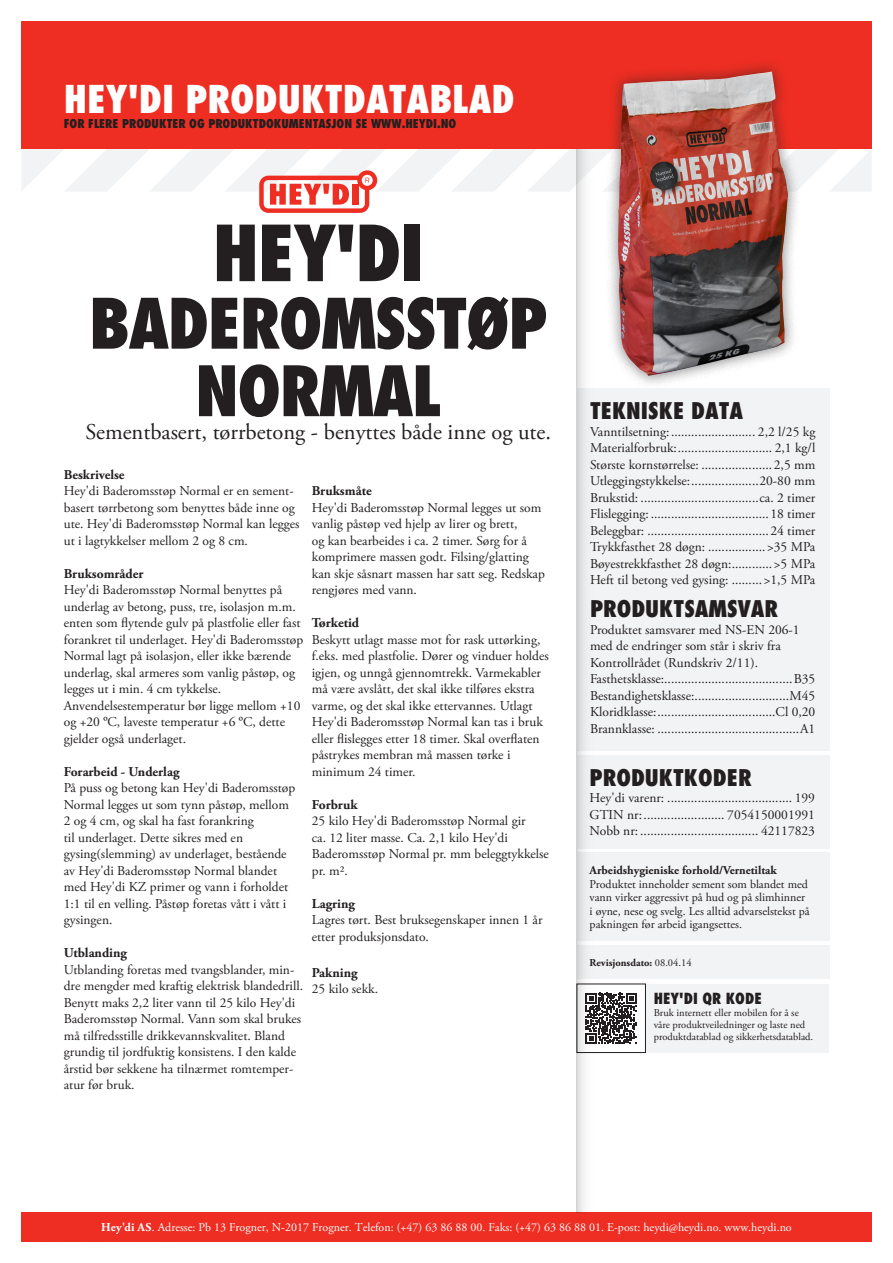
<style>
.page{position:relative;width:893px;height:1263px;background:#fff}
.page>*{position:absolute;margin:0;border:0;box-sizing:border-box;transform-origin:0 0}
.t1{font:800 condensed 75px "Futura";color:#231f20}
.t2{font:800 condensed 67.5px/67.5px "Futura";letter-spacing:-.025em;color:#231f20;text-align:center}
.t3{font:800 condensed 37.5px "Futura";color:#fff}
.t4{font:22.5px "Adobe Garamond Pro";color:#231f20}
.t5{font:800 condensed 22.5px "Futura";color:#231f20}
.t6{font:800 condensed 15px "Futura";color:#231f20}
.t7{font:13.5px/16.5px "Adobe Garamond Pro";color:#231f20}
.t8{font:700 13.5px "Adobe Garamond Pro";color:#231f20}
.t9{font:12px/13.5px "Adobe Garamond Pro";color:#231f20}
.t10{font:12px "Adobe Garamond Pro";color:#fff}
.t11{font:800 condensed 12px "Futura";color:#231f20}
.t12{font:700 12px "Adobe Garamond Pro";color:#231f20}
.t13{font:10.5px/12px "Adobe Garamond Pro";color:#231f20}
.t14{font:700 10.5px "Adobe Garamond Pro";color:#231f20}
.s1{font-family:"Times New Roman"}
.s2{font-weight:400}
.s3{font-weight:700}
</style>
<div class="page">
<div style="left:21px;top:21px;width:851px;height:128px;background:#ee2e22"></div>
<div style="left:21px;top:1212px;width:851px;height:30px;background:#ee2e22"></div>
<svg style="left:598px;top:993px;width:39px;height:51px"></svg>
<div style="left:645px;top:984px;width:184px;height:69px;background:#f2f3f4"></div>
<svg style="left:22px;top:149px;width:849px;height:64px"></svg>
<div style="left:577px;top:388px;width:252px;height:363px;background:#f2f3f4"></div>
<div style="left:577px;top:755px;width:252px;height:93px;background:#f2f3f4"></div>
<div style="left:577px;top:853px;width:252px;height:88px;background:#f2f3f4"></div>
<div style="left:577px;top:945px;width:252px;height:33px;background:#f2f3f4"></div>
<div style="left:603px;top:56px;width:198px;height:332px;background:#231f20;opacity:.5"></div>
<img style="left:618px;top:72px;width:170px;height:304px">
<svg style="left:577px;top:149px;width:21px;height:1063px"></svg>
<h3 class="t3" style="left:64px;top:75px;width:452px">HEY'DI PRODUKTDATABLAD</h3>
<p class="t11" style="left:64px;top:116px;width:394px">FOR FLERE PRODUKTER OG PRODUKTDOKUMENTASJON SE WWW.HEYDI.NO</p>
<h1 class="t1" style="left:212px;top:206px;width:213px">HEY'DI</h1>
<h2 class="t2" style="left:89px;top:289px;width:460px">BADEROMSSTØP<br>NORMAL</h2>
<h3 class="t4" style="left:85px;top:418px;width:467px">Sementbasert, tørrbetong - benyttes både inne og ute.</h3>
<p class="t8" style="left:64px;top:467px;width:62px">Beskrivelse</p>
<p class="t7" style="left:64px;top:483px;width:237px">Hey'di Baderomsstøp Normal er en sement&shy;basert tørrbetong som benyttes både inne og ute. Hey'di Baderomsstøp Normal kan legges ut i lagtykkelser mellom 2 og 8 cm.</p>
<p class="t8" style="left:64px;top:566px;width:81px">Bruksområder</p>
<p class="t7" style="left:64px;top:582px;width:241px">Hey'di Baderomsstøp Normal benyttes på underlag av betong, puss, tre, isolasjon m.m. enten som flytende gulv på plastfolie eller fast forankret til underlaget. Hey'di Baderomsstøp Normal lagt på isolasjon, eller ikke bærende underlag, skal armeres som vanlig påstøp, og legges ut i min. 4 cm tykkelse.<br>Anvendelsestemperatur bør ligge mellom +10 og +20 <span class="s1">º</span>C, laveste temperatur +6 <span class="s1">º</span>C, dette gjelder også underlaget.</p>
<p class="t8" style="left:64px;top:764px;width:117px">Forarbeid - Underlag</p>
<p class="t7" style="left:64px;top:780px;width:233px">På puss og betong kan Hey'di Baderomsstøp Normal legges ut som tynn påstøp, mellom 2 og 4 cm, og skal ha fast forankring<br>til underlaget. Dette sikres med en gysing(slemming) av underlaget, bestående av Hey'di Baderomsstøp Normal blandet med Hey'di KZ primer og vann i forholdet 1:1 til en velling. Påstøp foretas vått i vått i gysingen.</p>
<p class="t8" style="left:64px;top:945px;width:65px">Utblanding</p>
<p class="t7" style="left:64px;top:962px;width:241px">Utblanding foretas med tvangsblander, min&shy;dre mengder med kraftig elektrisk blandedrill.<br>Benytt maks 2,2 liter vann til 25 kilo Hey'di Baderomsstøp Normal. Vann som skal brukes må tilfredsstille drikkevannskvalitet. Bland grundig til jordfuktig konsistens. I den kalde årstid bør sekkene ha tilnærmet romtemper&shy;atur før bruk.</p>
<p class="t8" style="left:312px;top:483px;width:61px">Bruksmåte</p>
<p class="t7" style="left:312px;top:500px;width:235px">Hey'di Baderomsstøp Normal legges ut som vanlig påstøp ved hjelp av lirer og brett,<br>og kan bearbeides i ca. 2 timer. Sørg for å komprimere massen godt. Filsing/glatting kan skje såsnart massen har satt seg. Redskap rengjøres med vann.</p>
<p class="t8" style="left:312px;top:615px;width:49px">Tørketid</p>
<p class="t7" style="left:312px;top:632px;width:239px">Beskytt utlagt masse mot for rask uttørking, f.eks. med plastfolie. Dører og vinduer holdes igjen, og unngå gjennomtrekk. Varmekabler må være avslått, det skal ikke tilføres ekstra varme, og det skal ikke ettervannes. Utlagt Hey'di Baderomsstøp Normal kan tas i bruk eller flislegges etter 18 timer. Skal overflaten påstrykes membran må massen tørke i minimum 24 timer.</p>
<p class="t8" style="left:312px;top:797px;width:47px">Forbruk</p>
<p class="t7" style="left:312px;top:813px;width:239px">25 kilo Hey'di Baderomsstøp Normal gir<br>ca. 12 liter masse. Ca. 2,1 kilo Hey'di<br>Baderomsstøp Normal pr. mm beleggtykkelse pr. m2.</p>
<p class="t8" style="left:312px;top:896px;width:45px">Lagring</p>
<p class="t7" style="left:312px;top:912px;width:232px">Lagres tørt. Best bruksegenskaper innen 1 år etter produksjonsdato.</p>
<p class="t8" style="left:312px;top:965px;width:47px">Pakning</p>
<p class="t7" style="left:312px;top:981px;width:68px">25 kilo sekk.</p>
<h3 class="t5" style="left:590px;top:397px;width:155px">TEKNISKE DATA</h3>
<p class="t7" style="left:590px;top:424px;width:227px;text-align:justify">Vanntilsetning:......................... 2,2 l/25 kg Materialforbruk:............................ 2,1 kg/l Største kornstørrelse: .....................2,5 mm Utleggingstykkelse:....................20-80 mm Brukstid: ...................................ca. 2 timer Flislegging: ...................................18 timer Beleggbar: ....................................24 timer Trykkfasthet 28 døgn: .................&gt;35 MPa Bøyestrekkfasthet 28 døgn:............&gt;5 MPa Heft til betong ved gysing: .........&gt;1,5 MPa</p>
<h3 class="t5" style="left:590px;top:595px;width:190px">PRODUKTSAMSVAR</h3>
<p class="t7" style="left:590px;top:622px;width:227px">Produktet samsvarer med NS-EN 206-1 med de endringer som står i skriv fra Kontrollrådet (Rundskriv 2/11).<br>Fasthetsklasse:......................................B35<br>Bestandighetsklasse:............................M45<br>Kloridklasse:...................................Cl 0,20<br>Brannklasse: ..........................................A1</p>
<h3 class="t5" style="left:590px;top:763px;width:163px">PRODUKTKODER</h3>
<p class="t7" style="left:590px;top:790px;width:227px;text-align:justify">Hey'di varenr: ..................................... 199<br>GTIN nr:........................ 7054150001991<br>Nobb nr: ................................... 42117823</p>
<p class="t12" style="left:590px;top:863px;width:189px">Arbeidshygieniske forhold/Vernetiltak</p>
<p class="t9" style="left:590px;top:877px;width:221px">Produktet inneholder sement som blandet med vann virker aggressivt på hud og på slimhinner i øyne, nese og svelg. Les alltid advarselstekst på pakningen før arbeid igangsettes.</p>
<p class="t14" style="left:590px;top:956px;width:103px">Revisjonsdato: <span class="s2">08.04.14</span></p>
<p class="t6" style="left:654px;top:989px;width:110px">HEY'DI QR KODE</p>
<p class="t13" style="left:654px;top:1007px;width:161px">Bruk internett eller mobilen for å se våre produktveiledninger og laste ned produktdatablad og sikkerhetsdatablad.</p>
<p class="t10" style="left:101px;top:1220px;width:692px"><span class="s3">Hey'di AS</span>. Adresse: Pb 13 Frogner, N-2017 Frogner. Telefon: (+47) 63 86 88 00. Faks: (+47) 63 86 88 01. E-post: heydi@heydi.no. www.heydi.no</p>
</div>
